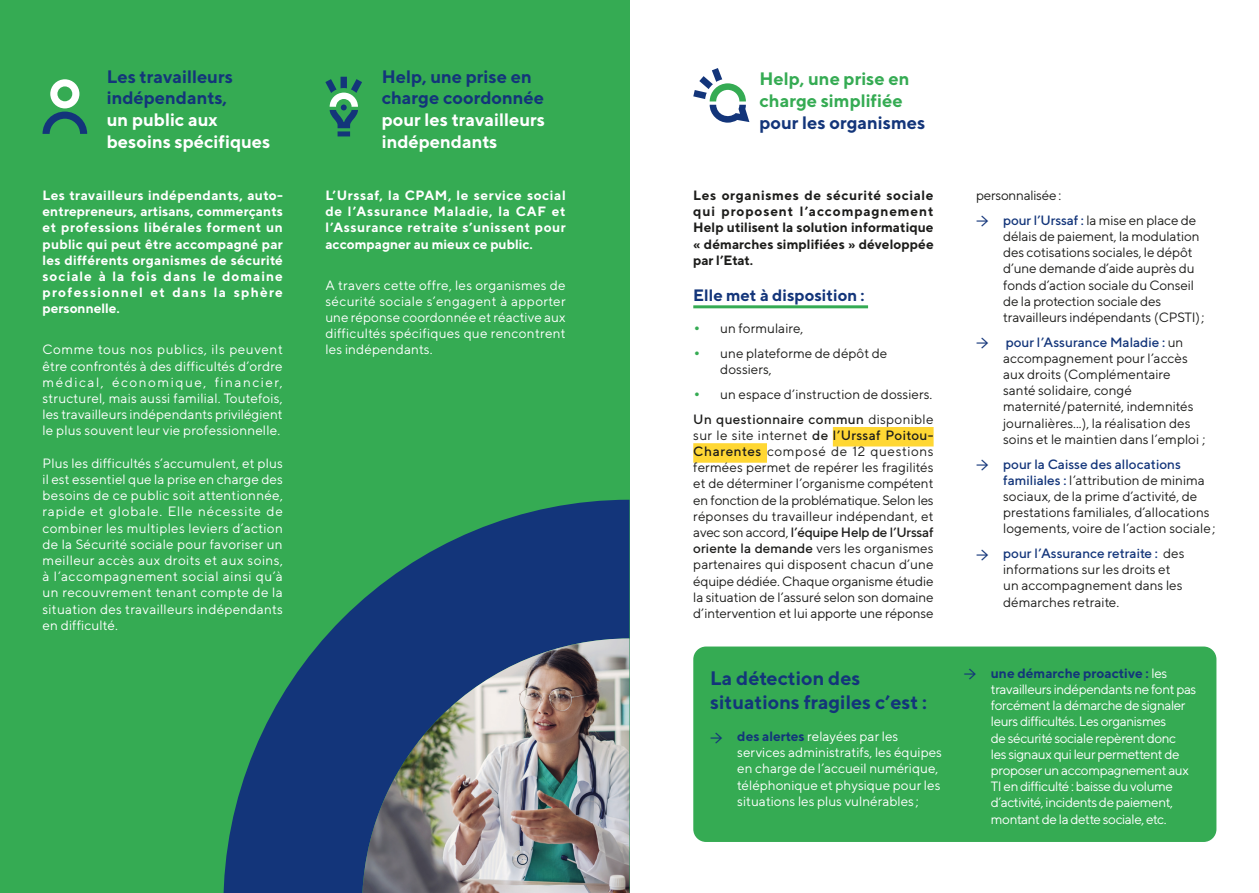
<style>
.page{position:relative;width:1259px;height:893px;background:#fff}
.page>*{position:absolute;margin:0;border:0;box-sizing:border-box;transform-origin:0 0}
.t1{font:700 19.5px/23.4px "TT Norms";color:#13357a}
.t2{font:700 18px/21.6px "TT Norms";color:#13357a}
.t3{font:700 18px/21.6px "TT Norms";color:#fff}
.t4{font:700 18px/21.6px "TT Norms";color:#35ab53}
.t5{font:700 16.5px "TT Norms";color:#13357a}
.t6{font:13.5px/16.2px "TT Norms";color:#1d1d1b}
.t7{font:13.5px/16.2px "TT Norms";color:#fff;text-align:justify}
.t8{font:700 13.5px/16.2px "TT Norms";letter-spacing:.035em;color:#fff;text-align:justify}
.t9{font:13.5px/16.2px "TT Norms";letter-spacing:-.03em;color:#fff}
.t10{font:700 13.5px/16.2px "TT Norms";letter-spacing:.005em;color:#1d1d1b;text-align:justify}
.t11{font:13.5px "TT Norms";letter-spacing:-.02em;color:#1d1d1b}
.s1{color:#13357a}
.s2{color:#fff}
.s3{font-size:19.5px;color:#35ab53}
.s4{font-weight:500}
.s5{font-family:"Minion Pro";font-size:19.5px;color:#13357a}
.s6{font-weight:700;color:#13357a}
.s7{font-weight:500;color:#13357a}
</style>
<div class="page">
<div style="left:0;top:0;width:629px;height:893px;background:#35ab53"></div>
<hr style="left:693px;top:305px;width:175px;height:3px;background:#35ab53">
<div style="left:833px;top:427px;width:100px;height:19px;background:#ffd733"></div>
<div style="left:693px;top:443px;width:74px;height:20px;background:#ffd733"></div>
<div style="left:693px;top:646px;width:523px;height:196px;background:#35ab53;border-radius:13px"></div>
<svg style="left:223px;top:500px;width:406px;height:393px;fill:#13357a"></svg>
<img style="left:362px;top:638px;width:267px;height:255px">
<svg style="left:325px;top:77px;width:37px;height:59px"></svg>
<svg style="left:43px;top:79px;width:44px;height:55px"></svg>
<svg style="left:693px;top:68px;width:56px;height:55px"></svg>
<p class="t3" style="left:107px;top:65px;width:165px"><span class="s1">Les travailleurs indépendants,<br></span>un public aux besoins spécifiques</p>
<p class="t8" style="left:43px;top:187px;width:242px">Les travailleurs indépendants, auto&shy;entrepreneurs, artisans, commerçants et professions libérales forment un public qui peut être accompagné par les différents organismes de sécurité sociale à la fois dans le domaine professionnel et dans la sphère personnelle.</p>
<p class="t7" style="left:43px;top:341px;width:242px">Comme tous nos publics, ils peuvent être confrontés à des difficultés d’ordre médical, économique, financier, structurel, mais aussi familial. Toutefois, les travailleurs indépendants privilégient le plus souvent leur vie professionnelle.</p>
<p class="t7" style="left:43px;top:455px;width:242px">Plus les difficultés s’accumulent, et plus il est essentiel que la prise en charge des besoins de ce public soit attentionnée, rapide et globale. Elle nécessite de combiner les multiples leviers d’action de la Sécurité sociale pour favoriser un meilleur accès aux droits et aux soins, à l’accompagnement social ainsi qu’à un recouvrement tenant compte de la situation des travailleurs indépendants en difficulté.</p>
<p class="t2" style="left:382px;top:65px;width:165px">Help, une prise en charge coordonnée <span class="s2">pour les travailleurs indépendants</span></p>
<p class="t8" style="left:325px;top:187px;width:242px">L’Urssaf, la CPAM, le service social de l’Assurance Maladie, la CAF et l’Assurance retraite s’unissent pour accompagner au mieux ce public.</p>
<p class="t7" style="left:325px;top:276px;width:242px">A travers cette offre, les organismes de sécurité sociale s’engagent à apporter une réponse coordonnée et réactive aux difficultés spécifiques que rencontrent les indépendants.</p>
<p class="t4" style="left:759px;top:68px;width:167px">Help, une prise en charge simplifiée <span class="s1">pour les organismes</span></p>
<p class="t10" style="left:693px;top:187px;width:242px">Les organismes de sécurité sociale qui proposent l’accompagnement Help utilisent la solution informatique « démarches simplifiées » développée par l’Etat.</p>
<p class="t5" style="left:693px;top:285px;width:173px">Elle met à disposition :</p>
<p class="t6" style="left:693px;top:320px;width:112px"><span class="s3">•</span> un formulaire,</p>
<p class="t6" style="left:720px;top:345px;width:169px;text-indent:-27px"><span class="s3">•</span> une plateforme de dépôt de dossiers,</p>
<p class="t6" style="left:693px;top:386px;width:240px"><span class="s3">•</span> un espace d’instruction de dossiers.</p>
<p class="t6" style="left:693px;top:410px;width:242px;text-align:justify"><span class="s4">Un questionnaire commun</span> disponible sur le site internet <span class="s4">de l’Urssaf Poitou-Charentes</span> composé de 12 questions fermées permet de repérer les fragilités et de déterminer l’organisme compétent en fonction de la problématique. Selon les réponses du travailleur indépendant, et avec son accord, <span class="s4">l’équipe Help de l’Urssaf oriente la demande</span> vers les organismes partenaires qui disposent chacun d’une équipe dédiée. Chaque organisme étudie la situation de l’assuré selon son domaine d’intervention et lui apporte une réponse</p>
<p class="t1" style="left:710px;top:666px;width:218px">La détection des situations fragiles c’est :</p>
<p class="t7" style="left:737px;top:728px;width:206px;text-align:left;text-indent:-27px"><span class="s5">→</span> <span class="s6">des alertes</span> relayées par les services administratifs, les équipes en charge de l’accueil numérique, téléphonique et physique pour les situations les plus vulnérables ;</p>
<p class="t11" style="left:976px;top:187px;width:87px">personnalisée :</p>
<p class="t6" style="left:1003px;top:212px;width:203px;text-indent:-27px"><span class="s5">→</span> <span class="s7">pour l’Urssaf :</span> la mise en place de délais de paiement, la modulation des cotisations sociales, le dépôt d’une demande d’aide auprès du fonds d’action sociale du Conseil de la protection sociale des travailleurs indépendants (CPSTI);</p>
<p class="t6" style="left:1003px;top:333px;width:204px;text-indent:-27px"><span class="s5">→</span> <span class="s7">pour l’Assurance Maladie :</span> un accompagnement pour l’accès aux droits (Complémentaire santé solidaire, congé maternité/paternité, indemnités journalières...), la réalisation des soins et le maintien dans l’emploi ;</p>
<p class="t6" style="left:1003px;top:455px;width:214px;text-indent:-27px"><span class="s5">→</span> <span class="s7">↳pour la Caisse des allocations familiales :</span> l’attribution de minima sociaux, de la prime d’activité, de prestations familiales, d’allocations logements, voire de l’action sociale;</p>
<p class="t6" style="left:1003px;top:545px;width:183px;text-indent:-27px"><span class="s5">→</span> <span class="s7">pour l’Assurance retraite :</span> des informations sur les droits et un accompagnement dans les démarches retraite.</p>
<p class="t9" style="left:991px;top:665px;width:207px;text-indent:-27px"><span class="s5">→</span> <span class="s6">une démarche proactive :</span> les travailleurs indépendants ne font pas forcément la démarche de signaler leurs difficultés. Les organismes<br>de sécurité sociale repèrent donc<br>les signaux qui leur permettent de proposer un accompagnement aux TI en difficulté : baisse du volume d’activité, incidents de paiement, montant de la dette sociale, etc.</p>
</div>
